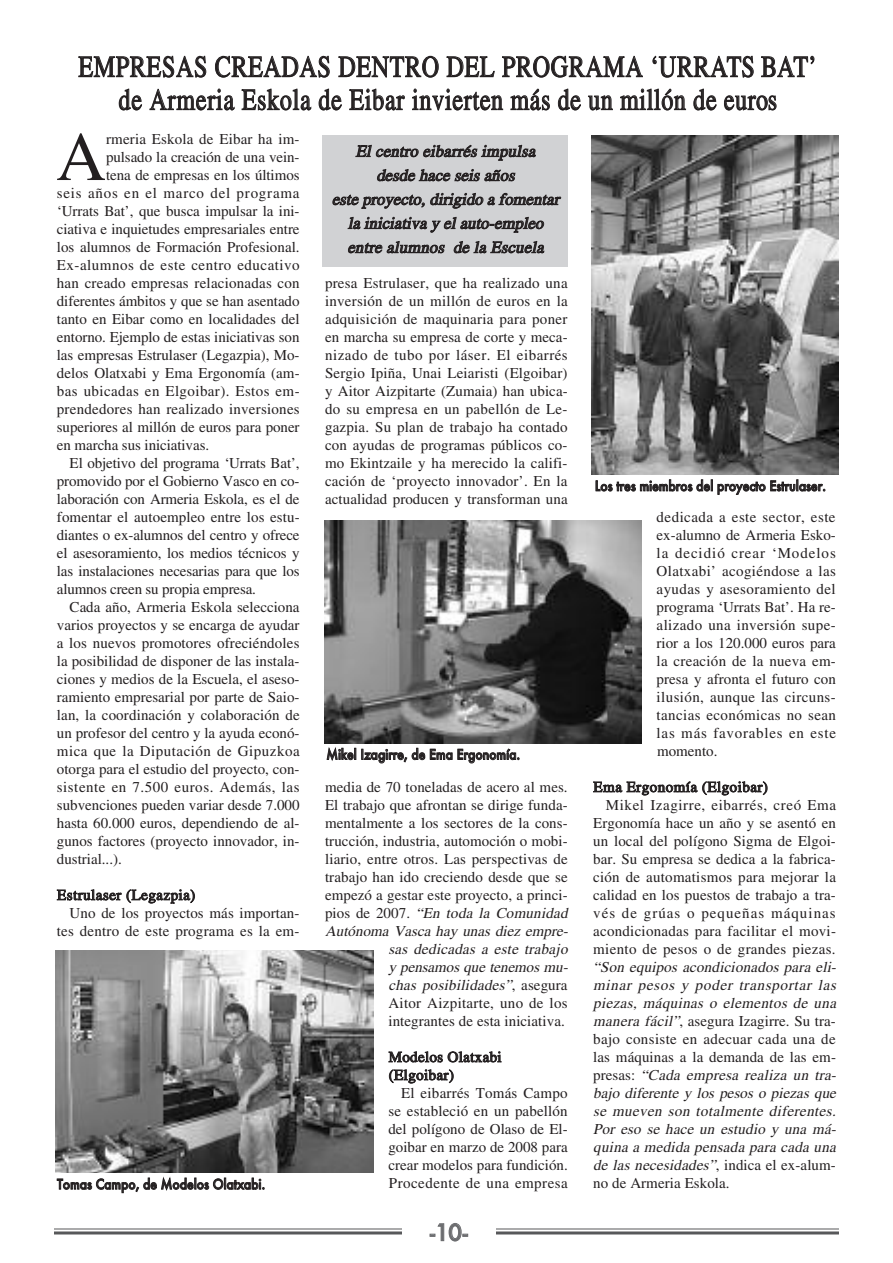
<style>
.page{position:relative;width:893px;height:1263px;background:#fff}
.page>*{position:absolute;margin:0;border:0;box-sizing:border-box;transform-origin:0 0}
.t1{font:69.3px "Times";color:#231f20}
.t2{font:30px/33px "Times";letter-spacing:.03em;color:#231f20;text-align:center;scale:.8 1}
.t3{font:500 22.5px "Futura";color:#6c6d70}
.t4{font:italic 16.5px/24px "Times";letter-spacing:.015em;color:#231f20;text-align:center}
.t5{font:15px/18px "Times";letter-spacing:.005em;color:#231f20;text-align:justify}
.t6{font:italic 15px/18px "Times";letter-spacing:.02em;color:#231f20}
.t7{font:15px "Times";letter-spacing:.035em;color:#231f20}
.t8{font:15px/18px "Times";letter-spacing:.025em;color:#231f20}
.t9{font:15px "Times";letter-spacing:.04em;color:#231f20}
.t10{font:15px "Times";letter-spacing:.05em;color:#231f20}
.t11{font:15px "Times";letter-spacing:.07em;color:#231f20}
.t12{font:500 13.5px "Futura";color:#231f20;scale:.9 1}
.s1{font-style:normal}
</style>
<div class="page">
<hr style="left:54px;top:1228px;width:785px;height:1px;background:#57585a">
<hr style="left:54px;top:1231px;width:785px;height:3px;background:#57585a">
<div style="left:402px;top:1212px;width:93px;height:45px;background:#fff"></div>
<div style="left:323px;top:135px;width:245px;height:132px;background:#d1d2d4"></div>
<img style="left:324px;top:521px;width:318px;height:222px">
<img style="left:56px;top:950px;width:317px;height:223px">
<img style="left:592px;top:135px;width:246px;height:340px">
<h2 class="t2" style="left:78px;top:53px;width:924px">EMPRESAS CREADAS DENTRO DEL PROGRAMA ‘URRATS BAT’ de Armeria Eskola de Eibar invierten más de un millón de euros</h2>
<p class="t4" style="left:332px;top:141px;width:232px">El centro eibarrés impulsa<br>desde hace seis años<br>este proyecto, dirigido a fomentar la iniciativa y el auto-empleo entre alumnos de la Escuela</p>
<h1 class="t1" style="left:56px;top:133px;width:52px">A</h1>
<p class="t5" style="left:106px;top:132px;width:195px">rmeria Eskola de Eibar ha im-</p>
<p class="t5" style="left:106px;top:150px;width:195px">pulsado la creación de una vein-</p>
<p class="t5" style="left:106px;top:168px;width:195px">tena de empresas en los últimos</p>
<p class="t10" style="left:57px;top:188px;width:244px">seis años en el marco del programa</p>
<p class="t5" style="left:57px;top:204px;width:244px">‘Urrats Bat’, que busca impulsar la ini-</p>
<p class="t5" style="left:57px;top:222px;width:244px">ciativa e inquietudes empresariales entre</p>
<p class="t5" style="left:57px;top:240px;width:244px">los alumnos de Formación Profesional.</p>
<p class="t7" style="left:57px;top:260px;width:244px">Ex-alumnos de este centro educativo</p>
<p class="t5" style="left:57px;top:276px;width:244px">han creado empresas relacionadas con</p>
<p class="t5" style="left:57px;top:294px;width:244px">diferentes ámbitos y que se han asentado</p>
<p class="t5" style="left:57px;top:312px;width:244px">tanto en Eibar como en localidades del</p>
<p class="t5" style="left:57px;top:330px;width:244px">entorno. Ejemplo de estas iniciativas son</p>
<p class="t5" style="left:57px;top:348px;width:244px">las empresas Estrulaser (Legazpia), Mo-</p>
<p class="t5" style="left:57px;top:366px;width:244px">delos Olatxabi y Ema Ergonomía (am-</p>
<p class="t8" style="left:57px;top:384px;width:244px">bas ubicadas en Elgoibar). Estos em-</p>
<p class="t5" style="left:57px;top:402px;width:244px">prendedores han realizado inversiones</p>
<p class="t5" style="left:57px;top:420px;width:244px">superiores al millón de euros para poner</p>
<p class="t5" style="left:57px;top:438px;width:154px">en marcha sus iniciativas.</p>
<p class="t5" style="left:70px;top:456px;width:231px">El objetivo del programa ‘Urrats Bat’,</p>
<p class="t5" style="left:57px;top:474px;width:244px">promovido por el Gobierno Vasco en co-</p>
<p class="t5" style="left:57px;top:492px;width:244px">laboración con Armeria Eskola, es el de</p>
<p class="t5" style="left:57px;top:510px;width:244px">fomentar el autoempleo entre los estu-</p>
<p class="t5" style="left:57px;top:528px;width:244px">diantes o ex-alumnos del centro y ofrece</p>
<p class="t5" style="left:57px;top:546px;width:244px">el asesoramiento, los medios técnicos y</p>
<p class="t5" style="left:57px;top:564px;width:244px">las instalaciones necesarias para que los</p>
<p class="t5" style="left:57px;top:582px;width:201px">alumnos creen su propia empresa.</p>
<p class="t5" style="left:70px;top:600px;width:231px">Cada año, Armeria Eskola selecciona</p>
<p class="t5" style="left:57px;top:618px;width:244px">varios proyectos y se encarga de ayudar</p>
<p class="t5" style="left:57px;top:636px;width:244px">a los nuevos promotores ofreciéndoles</p>
<p class="t5" style="left:57px;top:654px;width:244px">la posibilidad de disponer de las instala-</p>
<p class="t5" style="left:57px;top:672px;width:244px">ciones y medios de la Escuela, el aseso-</p>
<p class="t5" style="left:57px;top:690px;width:244px">ramiento empresarial por parte de Saio-</p>
<p class="t5" style="left:57px;top:708px;width:244px">lan, la coordinación y colaboración de</p>
<p class="t5" style="left:57px;top:726px;width:244px">un profesor del centro y la ayuda econó-</p>
<p class="t7" style="left:57px;top:746px;width:244px">mica que la Diputación de Gipuzkoa</p>
<p class="t5" style="left:57px;top:762px;width:244px">otorga para el estudio del proyecto, con-</p>
<p class="t7" style="left:57px;top:782px;width:244px">sistente en 7.500 euros. Además, las</p>
<p class="t5" style="left:57px;top:798px;width:244px">subvenciones pueden variar desde 7.000</p>
<p class="t5" style="left:57px;top:816px;width:244px">hasta 60.000 euros, dependiendo de al-</p>
<p class="t5" style="left:57px;top:834px;width:244px">gunos factores (proyecto innovador, in-</p>
<p class="t5" style="left:57px;top:852px;width:66px">dustrial...).</p>
<p class="t7" style="left:57px;top:889px;width:140px">Estrulaser (Legazpia)</p>
<p class="t5" style="left:70px;top:906px;width:231px">Uno de los proyectos más importan-</p>
<p class="t5" style="left:57px;top:924px;width:244px">tes dentro de este programa es la em-</p>
<p class="t5" style="left:325px;top:276px;width:244px">presa Estrulaser, que ha realizado una inversión de un millón de euros en la adquisición de maquinaria para poner en marcha su empresa de corte y meca&shy;nizado de tubo por láser. El eibarrés Sergio Ipiña, Unai Leiaristi (Elgoibar) y Aitor Aizpitarte (Zumaia) han ubica&shy;do su empresa en un pabellón de Le&shy;gazpia. Su plan de trabajo ha contado con ayudas de programas públicos co&shy;mo Ekintzaile y ha merecido la califi&shy;cación de ‘proyecto innovador’. En la actualidad producen y transforman una</p>
<p class="t12" style="left:595px;top:478px;width:258px">Los tres miembros del proyecto Estrulaser.</p>
<p class="t5" style="left:657px;top:510px;width:181px">dedicada a este sector, este ex-alumno de Armeria Esko&shy;la decidió crear ‘Modelos Olatxabi’ acogiéndose a las ayudas y asesoramiento del programa ‘Urrats Bat’. Ha re&shy;alizado una inversión supe&shy;rior a los 120.000 euros para la creación de la nueva em&shy;presa y afronta el futuro con ilusión, aunque las circuns&shy;tancias económicas no sean las más favorables en este momento.</p>
<p class="t7" style="left:593px;top:781px;width:176px">Ema Ergonomía (Elgoibar)</p>
<p class="t9" style="left:606px;top:800px;width:232px">Mikel Izagirre, eibarrés, creó Ema</p>
<p class="t5" style="left:593px;top:816px;width:244px">Ergonomía hace un año y se asentó en</p>
<p class="t5" style="left:593px;top:834px;width:244px">un local del polígono Sigma de Elgoi-</p>
<p class="t5" style="left:593px;top:852px;width:244px">bar. Su empresa se dedica a la fabrica-</p>
<p class="t5" style="left:593px;top:870px;width:244px">ción de automatismos para mejorar la</p>
<p class="t5" style="left:593px;top:888px;width:244px">calidad en los puestos de trabajo a tra-</p>
<p class="t11" style="left:593px;top:908px;width:244px">vés de grúas o pequeñas máquinas</p>
<p class="t5" style="left:593px;top:924px;width:244px">acondicionadas para facilitar el movi-</p>
<p class="t5" style="left:593px;top:942px;width:244px">miento de pesos o de grandes piezas.</p>
<p class="t6" style="left:593px;top:960px;width:247px">“Son equipos acondicionados para eli&shy;minar pesos y poder transportar las piezas, máquinas o elementos de una manera fácil”<span class="s1">, asegura Izagirre. Su tra&shy;bajo consiste en adecuar cada una de las máquinas a la demanda de las em&shy;p r e s a s :</span> “Cada empresa realiza un tra&shy;baj o diferente y los pesos o piezas que se mueven son totalmente diferentes.<br>Por eso se hace un estudio y una má&shy;quina a medida pensada p ara cada una de las necesidades”<span class="s1">, indica el ex-alum&shy;no de Armeria Eskola.</span></p>
<p class="t12" style="left:326px;top:747px;width:217px">Mikel Izagirre, de Ema Ergonomía.</p>
<p class="t5" style="left:325px;top:780px;width:244px">media de 70 toneladas de acero al mes.</p>
<p class="t5" style="left:325px;top:798px;width:244px">El trabajo que afrontan se dirige funda-</p>
<p class="t5" style="left:325px;top:816px;width:244px">mentalmente a los sectores de la cons-</p>
<p class="t5" style="left:325px;top:834px;width:244px">trucción, industria, automoción o mobi-</p>
<p class="t5" style="left:325px;top:852px;width:244px">liario, entre otros. Las perspectivas de</p>
<p class="t5" style="left:325px;top:870px;width:244px">trabajo han ido creciendo desde que se</p>
<p class="t5" style="left:325px;top:888px;width:244px">empezó a gestar este proyecto, a princi-</p>
<p class="t6" style="left:325px;top:906px;width:244px"><span class="s1">p i o s d e 2 0 0 7 .</span> “En toda la Comunidad</p>
<p class="t6" style="left:325px;top:924px;width:247px">Autónoma Vasca hay unas diez empre-</p>
<p class="t6" style="left:388px;top:942px;width:183px">sas dedicadas a este trabaj o</p>
<p class="t6" style="left:388px;top:960px;width:184px">y pensamos que tenemos mu-</p>
<p class="t6" style="left:388px;top:978px;width:181px">chas posibilidades”<span class="s1">, a s e g u r a</span></p>
<p class="t5" style="left:388px;top:996px;width:181px">Aitor Aizpitarte, uno de los</p>
<p class="t5" style="left:388px;top:1014px;width:178px">integrantes de esta iniciativa.</p>
<p class="t8" style="left:389px;top:1049px;width:114px">Modelos Olatxabi (Elgoibar)</p>
<p class="t5" style="left:388px;top:1086px;width:181px;text-indent:13px">El eibarrés Tomás Campo se estableció en un pabellón del polígono de Olaso de El&shy;goibar en marzo de 2008 para crear modelos para fundición.<br>Procedente de una empresa</p>
<p class="t12" style="left:57px;top:1176px;width:233px">Tomas Campo, de Modelos Olatxabi.</p>
<h3 class="t3" style="left:430px;top:1220px;width:39px">-10-</h3>
</div>
